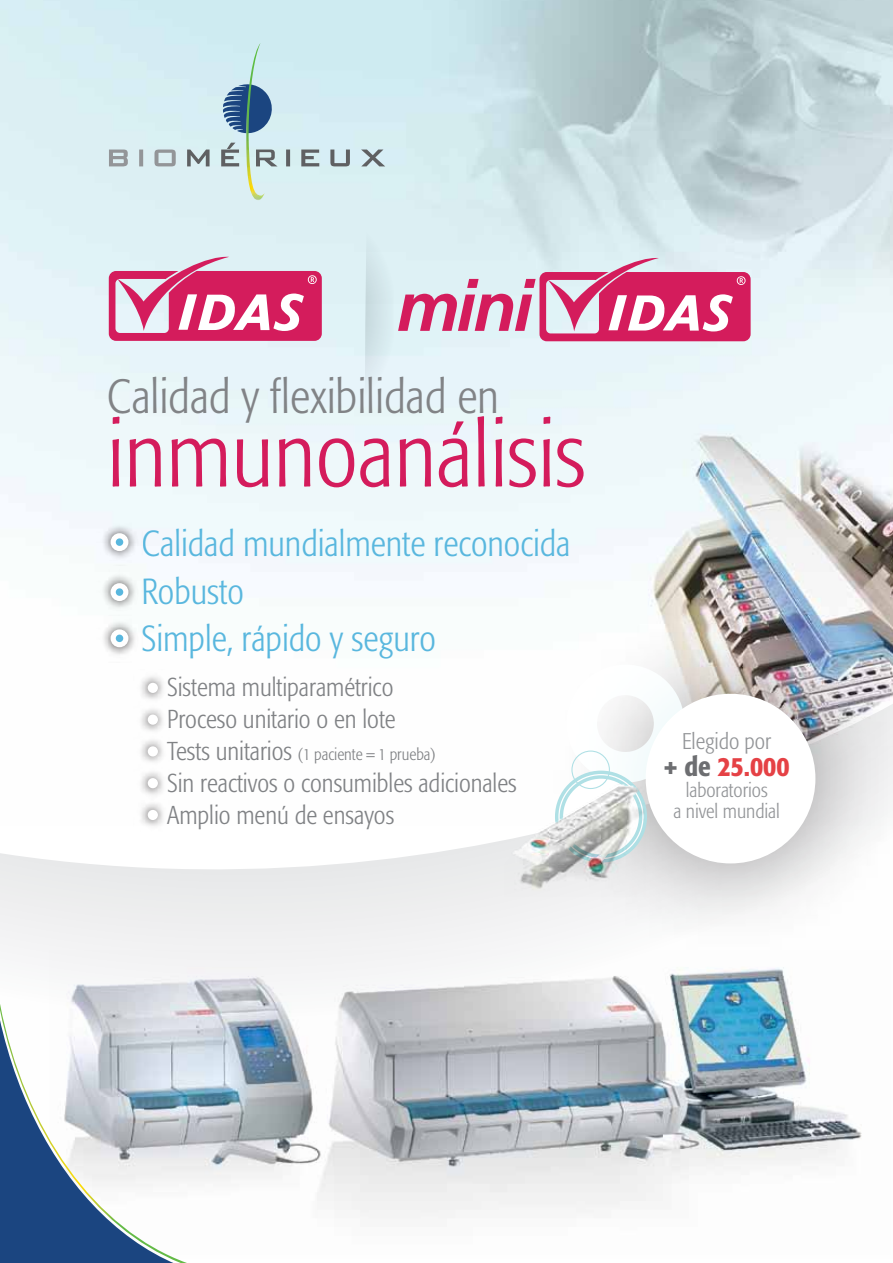
<style>
.page{position:relative;width:893px;height:1263px;background:#fff}
.page>*{position:absolute;margin:0;border:0;box-sizing:border-box;transform-origin:0 0}
.t1{font:300 condensed 91.95px "Formata";color:#d41c5c}
.t2{font:300 condensed 47.55px "Formata";color:#818386}
.t3{font:300 condensed 35.85px/47.4px "Formata";color:#59b7de}
.t4{font:500 condensed 27.45px "Formata";color:#e54145}
.t5{font:300 condensed 25.65px/32.1px "Formata";color:#808285}
.t6{font:300 condensed 22.5px "Formata";color:#939598}
.t7{font:300 condensed 19.95px/21.5px "Formata";color:#939598;text-align:center}
.t8{font:300 condensed 16.65px "Formata";color:#808285}
.s1{font-size:25.65px}
.s2{color:#6d6e71}
</style>
<div class="page">
<img style="left:0;top:0;width:893px;height:580px">
<svg style="left:0;top:848px;width:862px;height:370px"></svg>
<svg style="left:223px;top:82px;width:52px;height:53px;background:#7697b8"></svg>
<img style="left:246px;top:43px;width:19px;height:157px">
<svg style="left:109px;top:150px;width:19px;height:16px"></svg>
<svg style="left:139px;top:150px;width:4px;height:16px"></svg>
<svg style="left:154px;top:150px;width:22px;height:16px"></svg>
<svg style="left:187px;top:150px;width:23px;height:16px"></svg>
<svg style="left:221px;top:143px;width:18px;height:23px"></svg>
<svg style="left:256px;top:150px;width:22px;height:16px"></svg>
<svg style="left:286px;top:150px;width:4px;height:16px"></svg>
<svg style="left:301px;top:150px;width:18px;height:16px"></svg>
<svg style="left:330px;top:150px;width:20px;height:16px"></svg>
<svg style="left:361px;top:150px;width:24px;height:16px"></svg>
<svg style="left:0;top:915px;width:224px;height:303px;fill:#f1f1f2"></svg>
<svg style="left:0;top:1004px;width:187px;height:259px"></svg>
<img style="left:141px;top:676px;width:22px;height:23px">
<div style="left:148px;top:683px;width:10px;height:10px;background:#fff;border-radius:50%"></div>
<img style="left:141px;top:709px;width:22px;height:22px">
<div style="left:148px;top:714px;width:10px;height:11px;background:#fff;border-radius:50%"></div>
<img style="left:141px;top:740px;width:22px;height:22px">
<div style="left:148px;top:746px;width:10px;height:10px;background:#fff;border-radius:50%"></div>
<img style="left:141px;top:772px;width:22px;height:23px">
<div style="left:148px;top:778px;width:10px;height:10px;background:#fff;border-radius:50%"></div>
<img style="left:141px;top:803px;width:22px;height:23px">
<div style="left:148px;top:810px;width:10px;height:10px;background:#fff;border-radius:50%"></div>
<img style="left:96px;top:519px;width:47px;height:47px">
<div style="left:111px;top:533px;width:17px;height:18px;background:#fff;border-radius:50%"></div>
<div style="left:116px;top:538px;width:7px;height:8px;background:#59b7de;border-radius:50%"></div>
<img style="left:96px;top:569px;width:47px;height:86px">
<div style="left:111px;top:583px;width:17px;height:18px;background:#fff;border-radius:50%"></div>
<div style="left:116px;top:588px;width:7px;height:8px;background:#59b7de;border-radius:50%"></div>
<div style="left:111px;top:629px;width:17px;height:18px;background:#fff;border-radius:50%"></div>
<div style="left:116px;top:635px;width:7px;height:7px;background:#59b7de;border-radius:50%"></div>
<img style="left:517px;top:565px;width:376px;height:428px">
<div style="left:646px;top:694px;width:169px;height:169px;background:#fff;border-radius:50%"></div>
<div style="left:566px;top:664px;width:118px;height:118px;border:31px solid #afe0e5;border-radius:50%"></div>
<img style="left:459px;top:731px;width:233px;height:187px">
<div style="left:571px;top:750px;width:39px;height:39px;border:1px solid #afe0e5;border-radius:50%"></div>
<img style="left:504px;top:786px;width:141px;height:111px">
<svg style="left:109px;top:255px;width:213px;height:86px;background:#dd789e"></svg>
<svg style="left:365px;top:218px;width:386px;height:185px;background:#dfcad9"></svg>
<h2 class="t2" style="left:107px;top:369px;width:393px">Calidad y flexibilidad en</h2>
<h1 class="t1" style="left:107px;top:401px;width:480px">inmunoanálisis</h1>
<h3 class="t3" style="left:142px;top:520px;width:430px">Calidad mundialmente reconocida<br>Robusto<br>Simple, rápido y seguro</h3>
<p class="t5" style="left:167px;top:671px;width:230px">Sistema multiparamétrico<br>Proceso unitario o en lote</p>
<p class="t8" style="left:167px;top:745px;width:270px"><span class="s1">Tests unitarios</span> (1 paciente = 1 prueba)</p>
<p class="t5" style="left:167px;top:767px;width:351px">Sin reactivos o consumibles adicionales<br>Amplio menú de ensayos</p>
<p class="t6" style="left:682px;top:728px;width:91px">Elegido por</p>
<p class="t4" style="left:664px;top:749px;width:127px"><span class="s2">+ de</span> 25.000</p>
<p class="t7" style="left:673px;top:779px;width:108px">laboratorios<br>a nivel mundial</p>
</div>
